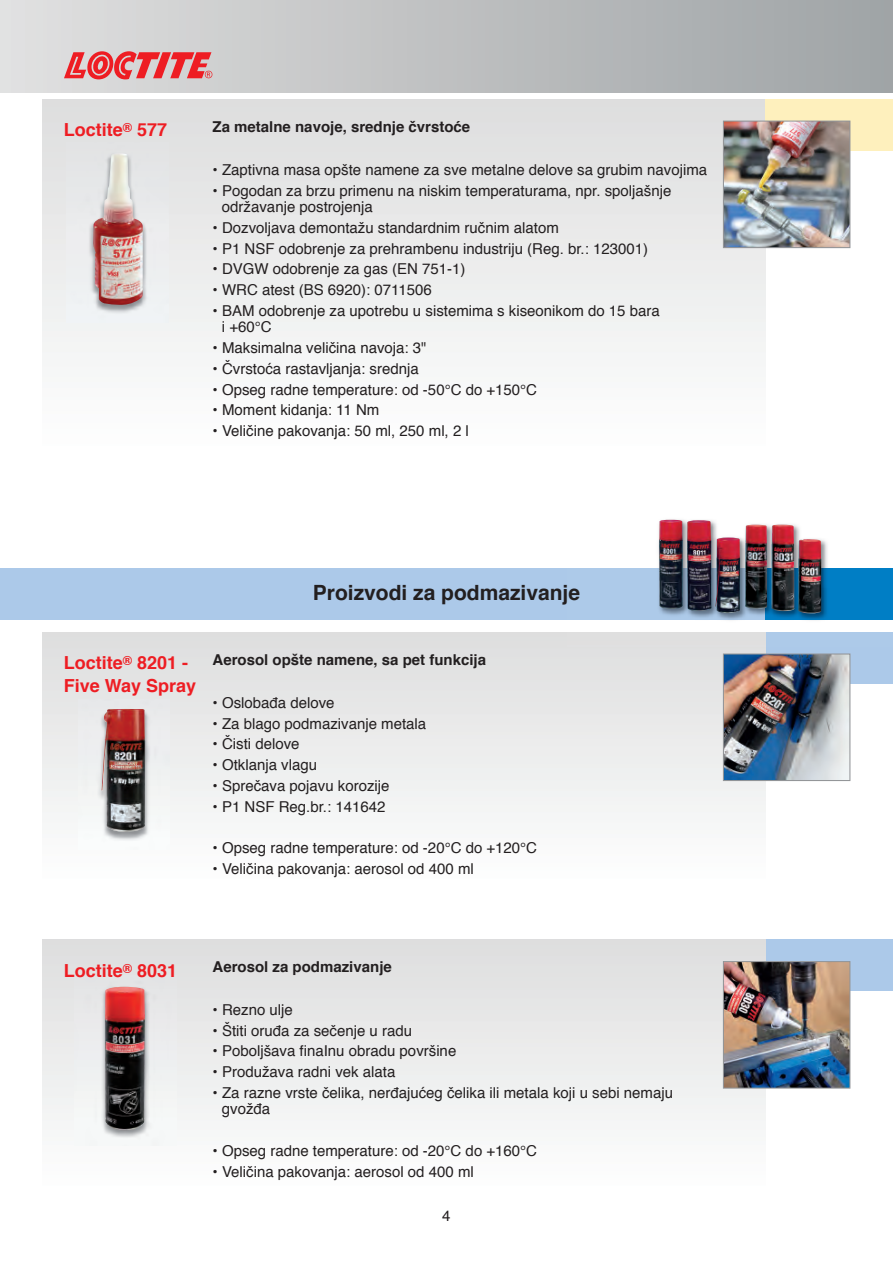
<style>
.page{position:relative;width:893px;height:1263px;background:#fff}
.page>*{position:absolute;margin:0;border:0;box-sizing:border-box;transform-origin:0 0}
.t1{font:700 21px "Helvetica";color:#231f20}
.t2{font:700 18px "Helvetica";color:#ee1d23}
.t3{font:15px/16.5px "Helvetica";color:#231f20}
.t4{font:700 15px "Helvetica";color:#231f20}
</style>
<div class="page">
<div style="left:43px;top:99px;width:722px;height:349px;background:linear-gradient(to bottom,#ddddde,#fdfefe)"></div>
<div style="left:765px;top:99px;width:128px;height:51px;background:#fef0bd"></div>
<div style="left:0;top:0;width:893px;height:92px;background:linear-gradient(to right,#e0e0e0,#9ea3a5)"></div>
<img style="left:67px;top:143px;width:102px;height:180px">
<img style="left:93px;top:153px;width:50px;height:152px">
<img style="left:725px;top:123px;width:123px;height:123px">
<div style="left:723px;top:121px;width:127px;height:127px;border:1px solid #939598"></div>
<svg style="left:64px;top:51px;width:148px;height:28px;background:#e37073"></svg>
<div style="left:765px;top:632px;width:128px;height:51px;background:#acc9e9"></div>
<div style="left:765px;top:940px;width:128px;height:51px;background:#acc9e9"></div>
<div style="left:43px;top:632px;width:722px;height:248px;background:linear-gradient(to bottom,#ddddde,#fdfefe)"></div>
<div style="left:43px;top:940px;width:722px;height:247px;background:linear-gradient(to bottom,#dddede,#fdfefe)"></div>
<img style="left:78px;top:699px;width:92px;height:150px">
<img style="left:102px;top:709px;width:43px;height:123px">
<img style="left:725px;top:655px;width:123px;height:124px">
<div style="left:723px;top:653px;width:127px;height:128px;border:1px solid #939598"></div>
<img style="left:74px;top:976px;width:102px;height:169px">
<img style="left:105px;top:987px;width:40px;height:143px">
<img style="left:725px;top:963px;width:123px;height:124px">
<div style="left:723px;top:961px;width:127px;height:128px;border:1px solid #939598"></div>
<div style="left:0;top:568px;width:765px;height:51px;background:#acc9e9"></div>
<img style="left:567px;top:519px;width:326px;height:127px">
<img style="left:567px;top:568px;width:326px;height:51px">
<img style="left:659px;top:520px;width:162px;height:93px">
<p class="t2" style="left:64px;top:122px;width:105px">Loctite<sup>®</sup> 577</p>
<p class="t4" style="left:213px;top:120px;width:259px">Za metalne navoje, srednje čvrstoće</p>
<p class="t3" style="left:213px;top:163px;width:496px">• Zaptivna masa opšte namene za sve metalne delove sa grubim navojima</p>
<p class="t3" style="left:222px;top:183px;width:451px;text-indent:-9px">• Pogodan za brzu primenu na niskim temperaturama, npr. spoljašnje održavanje postrojenja</p>
<p class="t3" style="left:213px;top:221px;width:348px">• Dozvoljava demontažu standardnim ručnim alatom</p>
<p class="t3" style="left:213px;top:241px;width:437px">• P1 NSF odobrenje za prehrambenu industriju (Reg. br.: 123001)</p>
<p class="t3" style="left:213px;top:262px;width:254px">• DVGW odobrenje za gas (EN 751-1)</p>
<p class="t3" style="left:213px;top:283px;width:221px">• WRC atest (BS 6920): 0711506</p>
<p class="t3" style="left:222px;top:304px;width:439px;text-indent:-9px">• BAM odobrenje za upotrebu u sistemima s kiseonikom do 15 bara i +60°C</p>
<p class="t3" style="left:213px;top:341px;width:215px">• Maksimalna veličina navoja: 3"</p>
<p class="t3" style="left:213px;top:362px;width:208px">• Čvrstoća rastavljanja: srednja</p>
<p class="t3" style="left:213px;top:382px;width:326px">• Opseg radne temperature: od -50°C do +150°C</p>
<p class="t3" style="left:213px;top:403px;width:168px">• Moment kidanja: 11 Nm</p>
<p class="t3" style="left:213px;top:424px;width:258px">• Veličine pakovanja: 50 ml, 250 ml, 2 l</p>
<h1 class="t1" style="left:313px;top:584px;width:269px">Proizvodi za podmazivanje</h1>
<p class="t2" style="left:64px;top:655px;width:126px">Loctite<sup>®</sup> 8201 -</p>
<p class="t4" style="left:213px;top:653px;width:275px">Aerosol opšte namene, sa pet funkcija</p>
<p class="t2" style="left:64px;top:678px;width:134px">Five Way Spray</p>
<p class="t3" style="left:213px;top:695px;width:123px">• Oslobađa delove</p>
<p class="t3" style="left:213px;top:716px;width:215px">• Za blago podmazivanje metala</p>
<p class="t3" style="left:213px;top:737px;width:88px">• Čisti delove</p>
<p class="t3" style="left:213px;top:758px;width:106px">• Otklanja vlagu</p>
<p class="t3" style="left:213px;top:778px;width:178px">• Sprečava pojavu korozije</p>
<p class="t3" style="left:213px;top:799px;width:174px">• P1 NSF Reg.br.: 141642</p>
<p class="t3" style="left:213px;top:841px;width:326px">• Opseg radne temperature: od -20°C do +120°C</p>
<p class="t3" style="left:213px;top:861px;width:263px">• Veličina pakovanja: aerosol od 400 ml</p>
<p class="t2" style="left:64px;top:963px;width:115px">Loctite<sup>®</sup> 8031</p>
<p class="t4" style="left:213px;top:961px;width:181px">Aerosol za podmazivanje</p>
<p class="t3" style="left:213px;top:1002px;width:82px">• Rezno ulje</p>
<p class="t3" style="left:213px;top:1023px;width:201px">• Štiti oruđa za sečenje u radu</p>
<p class="t3" style="left:213px;top:1044px;width:245px">• Poboljšava finaInu obradu površine</p>
<p class="t3" style="left:213px;top:1065px;width:184px">• Produžava radni vek alata</p>
<p class="t3" style="left:222px;top:1085px;width:453px;text-indent:-9px">• Za razne vrste čelika, nerđajućeg čelika ili metala koji u sebi nemaju gvožđa</p>
<p class="t3" style="left:213px;top:1143px;width:326px">• Opseg radne temperature: od -20°C do +160°C</p>
<p class="t3" style="left:213px;top:1164px;width:263px">• Veličina pakovanja: aerosol od 400 ml</p>
<p class="t3" style="left:442px;top:1208px;width:10px">4</p>
</div>
